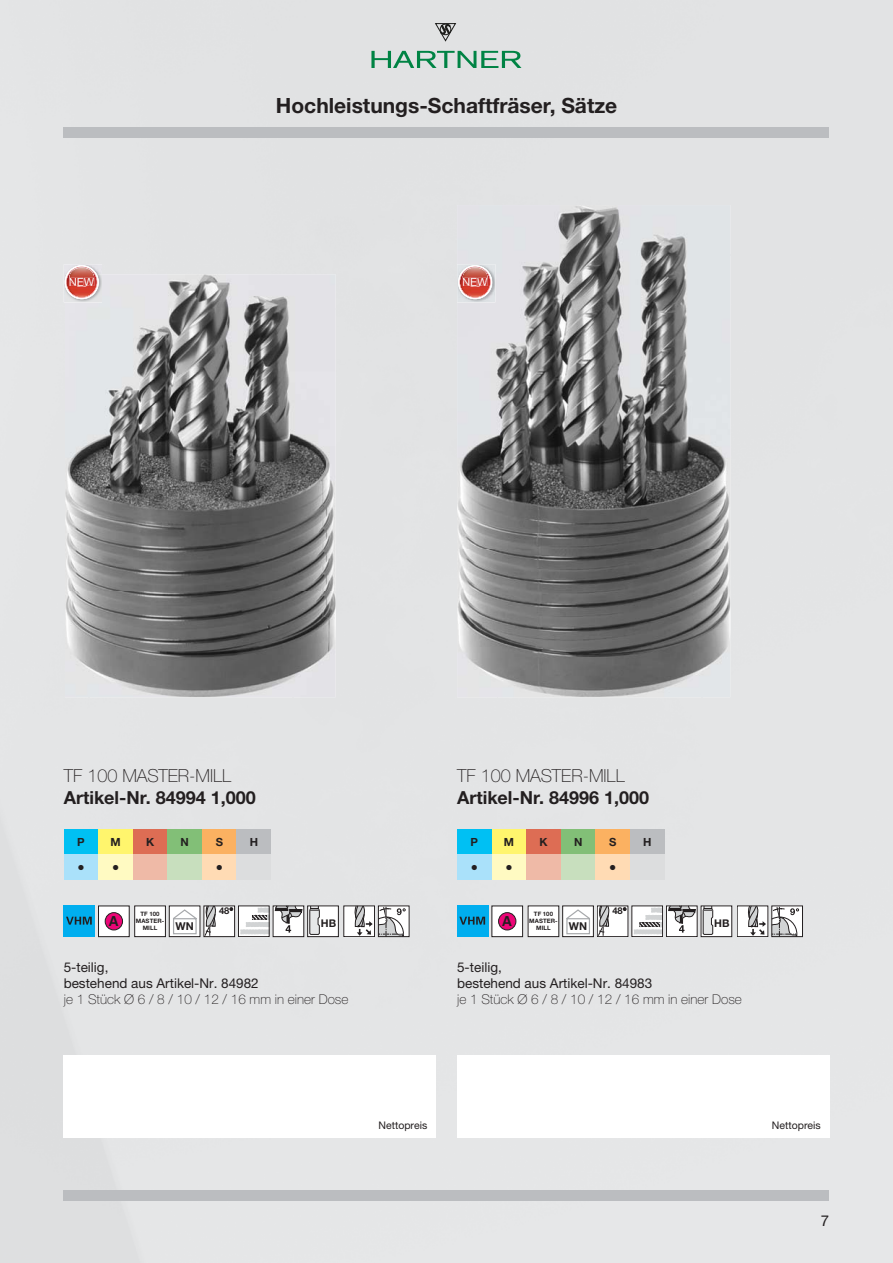
<style>
.page{position:relative;width:893px;height:1263px;background:#fff}
.page>*{position:absolute;margin:0;border:0;box-sizing:border-box;transform-origin:0 0}
.t1{font:700 21px "Helvetica Neue LTW1 G";color:#231f20}
.t2{font:700 18px "Helvetica Neue LTW1 G";color:#231f20}
.t3{font:100 18px "Helvetica Neue LTW1 G";color:#231f20}
.t4{font:15px "Helvetica Neue LTW1 G";color:#231f20}
.t5{font:700 13.8px "Univers LT";color:#231f20}
.t6{font:13.5px/16.2px "Helvetica Neue LTW1 G";color:#231f20}
.t7{font:100 13.5px "Helvetica Neue LTW1 G";color:#231f20}
.t8{font:11.4px "Helvetica Neue LTW1 G";letter-spacing:.005em;color:#fff}
.t9{font:700 11.25px "Helvetica Neue LTW1 G";color:#231f20}
.t10{font:700 10.8px "Helvetica Neue LTW1 G";color:#231f20}
.t11{font:700 10.65px "Helvetica Neue LTW1 G";color:#231f20}
.t12{font:10.5px "Helvetica Neue LTW1 G";color:#231f20}
.t13{font:700 9.3px "Helvetica Neue LTW1 G";color:#231f20}
.t14{font:700 6px/7.4px "Helvetica Neue LTW1 G";letter-spacing:.02em;color:#231f20;text-align:center}
.s1{font-weight:900}
</style>
<div class="page">
<div style="left:0;top:309px;width:89px;height:954px;background:#e4e5e6"></div>
<div style="left:294px;top:309px;width:203px;height:954px;background:#e3e4e5"></div>
<div style="left:89px;top:697px;width:205px;height:566px;background:#e4e5e6"></div>
<div style="left:497px;top:697px;width:205px;height:566px;background:#e4e5e6"></div>
<div style="left:64px;top:128px;width:765px;height:10px;background:#bbbdc0"></div>
<svg style="left:371px;top:51px;width:150px;height:17px;background:#8fbfa9"></svg>
<svg style="left:434px;top:23px;width:23px;height:19px"></svg>
<div style="left:64px;top:829px;width:34px;height:26px;background:#00c0f3"></div>
<div style="left:98px;top:829px;width:35px;height:26px;background:#fff56d"></div>
<div style="left:133px;top:829px;width:34px;height:26px;background:#dd6d54"></div>
<div style="left:167px;top:829px;width:35px;height:26px;background:#82bf77"></div>
<div style="left:202px;top:829px;width:35px;height:26px;background:#fbb161"></div>
<div style="left:237px;top:829px;width:34px;height:26px;background:#bbbdc0"></div>
<div style="left:64px;top:855px;width:34px;height:25px;background:#aae1fa"></div>
<div style="left:98px;top:855px;width:35px;height:25px;background:#fffac2"></div>
<div style="left:133px;top:855px;width:34px;height:25px;background:#efbaa7"></div>
<div style="left:167px;top:855px;width:35px;height:25px;background:#c8dfbe"></div>
<div style="left:202px;top:855px;width:35px;height:25px;background:#ffdbb4"></div>
<div style="left:237px;top:855px;width:34px;height:25px;background:#dcddde"></div>
<div style="left:457px;top:829px;width:35px;height:26px;background:#00c0f3"></div>
<div style="left:492px;top:829px;width:34px;height:26px;background:#fff56d"></div>
<div style="left:526px;top:829px;width:35px;height:26px;background:#dd6d54"></div>
<div style="left:561px;top:829px;width:34px;height:26px;background:#82bf77"></div>
<div style="left:595px;top:829px;width:35px;height:26px;background:#fbb161"></div>
<div style="left:630px;top:829px;width:35px;height:26px;background:#bbbdc0"></div>
<div style="left:457px;top:855px;width:35px;height:25px;background:#aae1fa"></div>
<div style="left:492px;top:855px;width:34px;height:25px;background:#fffac2"></div>
<div style="left:526px;top:855px;width:35px;height:25px;background:#efbaa7"></div>
<div style="left:561px;top:855px;width:34px;height:25px;background:#c8dfbe"></div>
<div style="left:595px;top:855px;width:35px;height:25px;background:#ffdbb4"></div>
<div style="left:630px;top:855px;width:35px;height:25px;background:#dcddde"></div>
<div style="left:64px;top:906px;width:31px;height:31px;background:#00aeef"></div>
<svg style="left:66px;top:917px;width:26px;height:8px"></svg>
<div style="left:98px;top:906px;width:31px;height:31px;background:#fff"></div>
<div style="left:105px;top:913px;width:18px;height:17px;background:#ed0677;border-radius:50%"></div>
<div style="left:105px;top:912px;width:18px;height:18px;border:1px solid #231f20;border-radius:50%"></div>
<div style="left:98px;top:906px;width:31px;height:31px;border:1px solid #231f20"></div>
<div style="left:134px;top:906px;width:32px;height:31px;background:#fff"></div>
<div style="left:134px;top:906px;width:32px;height:31px;border:1px solid #231f20"></div>
<div style="left:169px;top:906px;width:31px;height:31px;background:#fff"></div>
<div style="left:169px;top:906px;width:31px;height:31px;border:1px solid #231f20"></div>
<svg style="left:173px;top:909px;width:24px;height:26px"></svg>
<div style="left:204px;top:906px;width:31px;height:31px;background:#fff"></div>
<svg style="left:204px;top:905px;width:12px;height:30px"></svg>
<div style="left:204px;top:906px;width:31px;height:31px;border:1px solid #231f20"></div>
<div style="left:238px;top:906px;width:31px;height:31px;background:#f3f3f4"></div>
<svg style="left:240px;top:908px;width:27px;height:26px"></svg>
<div style="left:238px;top:906px;width:31px;height:31px;border:1px solid #231f20"></div>
<div style="left:273px;top:906px;width:31px;height:31px;background:#fff"></div>
<svg style="left:275px;top:905px;width:27px;height:28px"></svg>
<div style="left:273px;top:906px;width:31px;height:31px;border:1px solid #231f20"></div>
<div style="left:307px;top:906px;width:32px;height:31px;background:#fff"></div>
<svg style="left:309px;top:908px;width:11px;height:27px"></svg>
<div style="left:307px;top:906px;width:32px;height:31px;border:1px solid #231f20"></div>
<div style="left:344px;top:906px;width:31px;height:31px;background:#fff"></div>
<div style="left:378px;top:906px;width:31px;height:31px;background:#fff"></div>
<svg style="left:354px;top:905px;width:52px;height:32px"></svg>
<div style="left:378px;top:906px;width:31px;height:31px;border:1px solid #231f20"></div>
<div style="left:457px;top:906px;width:31px;height:31px;background:#00aeef"></div>
<svg style="left:459px;top:917px;width:26px;height:8px"></svg>
<div style="left:492px;top:906px;width:31px;height:31px;background:#fff"></div>
<div style="left:498px;top:913px;width:18px;height:17px;background:#ed0677;border-radius:50%"></div>
<div style="left:498px;top:912px;width:18px;height:18px;border:1px solid #231f20;border-radius:50%"></div>
<div style="left:492px;top:906px;width:31px;height:31px;border:1px solid #231f20"></div>
<div style="left:528px;top:906px;width:31px;height:31px;background:#fff"></div>
<div style="left:562px;top:906px;width:31px;height:31px;background:#fff"></div>
<div style="left:562px;top:906px;width:31px;height:31px;border:1px solid #231f20"></div>
<svg style="left:566px;top:909px;width:24px;height:26px"></svg>
<div style="left:597px;top:906px;width:31px;height:31px;background:#fff"></div>
<svg style="left:598px;top:905px;width:11px;height:30px"></svg>
<div style="left:597px;top:906px;width:31px;height:31px;border:1px solid #231f20"></div>
<div style="left:632px;top:906px;width:31px;height:31px;background:#f3f4f4"></div>
<div style="left:632px;top:906px;width:31px;height:31px;border:1px solid #231f20"></div>
<div style="left:666px;top:906px;width:31px;height:31px;background:#fff"></div>
<svg style="left:634px;top:905px;width:62px;height:29px"></svg>
<div style="left:666px;top:906px;width:31px;height:31px;border:1px solid #231f20"></div>
<svg style="left:703px;top:908px;width:10px;height:27px"></svg>
<div style="left:701px;top:906px;width:31px;height:31px;border:1px solid #231f20"></div>
<svg style="left:747px;top:905px;width:52px;height:32px"></svg>
<div style="left:771px;top:906px;width:32px;height:31px;border:1px solid #231f20"></div>
<div style="left:64px;top:1191px;width:765px;height:10px;background:#bbbdc0"></div>
<img style="left:65px;top:274px;width:271px;height:423px">
<img style="left:457px;top:205px;width:273px;height:492px">
<img style="left:65px;top:274px;width:37px;height:28px">
<svg style="left:65px;top:265px;width:34px;height:34px"></svg>
<img style="left:457px;top:264px;width:38px;height:38px">
<svg style="left:458px;top:265px;width:34px;height:34px"></svg>
<div style="left:64px;top:1055px;width:372px;height:82px;background:#fff"></div>
<div style="left:457px;top:1055px;width:372px;height:82px;background:#fff"></div>
<h1 class="t1" style="left:276px;top:93px;width:343px">Hochleistungs-Schaftfräser, Sätze</h1>
<p class="t8" style="left:69px;top:278px;width:27px">NEW</p>
<p class="t8" style="left:462px;top:278px;width:27px">NEW</p>
<h2 class="t3" style="left:64px;top:769px;width:169px">TF 100 MASTER-MILL</h2>
<h2 class="t2" style="left:64px;top:787px;width:194px">Artikel-Nr. 84994 1,000</h2>
<h2 class="t3" style="left:457px;top:769px;width:169px">TF 100 MASTER-MILL</h2>
<h2 class="t2" style="left:457px;top:787px;width:194px">Artikel-Nr. 84996 1,000</h2>
<p class="t9" style="left:77px;top:836px;width:9px">P</p>
<p class="t9" style="left:110px;top:836px;width:12px">M</p>
<p class="t9" style="left:146px;top:836px;width:10px">K</p>
<p class="t9" style="left:181px;top:836px;width:10px">N</p>
<p class="t9" style="left:216px;top:836px;width:9px">S</p>
<p class="t9" style="left:250px;top:836px;width:10px">H</p>
<p class="t9" style="left:471px;top:836px;width:9px">P</p>
<p class="t9" style="left:504px;top:836px;width:12px">M</p>
<p class="t9" style="left:539px;top:836px;width:10px">K</p>
<p class="t9" style="left:574px;top:836px;width:10px">N</p>
<p class="t9" style="left:609px;top:836px;width:9px">S</p>
<p class="t9" style="left:643px;top:836px;width:10px">H</p>
<p class="t5" style="left:109px;top:916px;width:11px">A</p>
<p class="t14" style="left:136px;top:910px;width:30px">TF 100<br>MASTER-<br>MILL</p>
<p class="t10" style="left:175px;top:920px;width:20px">WN</p>
<p class="t13" style="left:219px;top:906px;width:16px">48<span class="s1">°</span></p>
<p class="t11" style="left:321px;top:917px;width:17px">HB</p>
<p class="t5" style="left:502px;top:916px;width:11px">A</p>
<p class="t14" style="left:529px;top:910px;width:30px">TF 100<br>MASTER-<br>MILL</p>
<p class="t10" style="left:569px;top:920px;width:20px">WN</p>
<p class="t13" style="left:612px;top:906px;width:16px">48<span class="s1">°</span></p>
<p class="t11" style="left:714px;top:917px;width:17px">HB</p>
<p class="t6" style="left:64px;top:960px;width:197px">5-teilig,<br>bestehend aus Artikel-Nr. 84982</p>
<p class="t7" style="left:64px;top:995px;width:286px">je 1 Stück Ø 6 / 8 / 10 / 12 / 16 mm in einer Dose</p>
<p class="t6" style="left:457px;top:960px;width:197px">5-teilig,<br>bestehend aus Artikel-Nr. 84983</p>
<p class="t7" style="left:457px;top:995px;width:286px">je 1 Stück Ø 6 / 8 / 10 / 12 / 16 mm in einer Dose</p>
<p class="t12" style="left:378px;top:1121px;width:50px">Nettopreis</p>
<p class="t12" style="left:772px;top:1121px;width:50px">Nettopreis</p>
<p class="t4" style="left:821px;top:1215px;width:10px">7</p>
</div>
